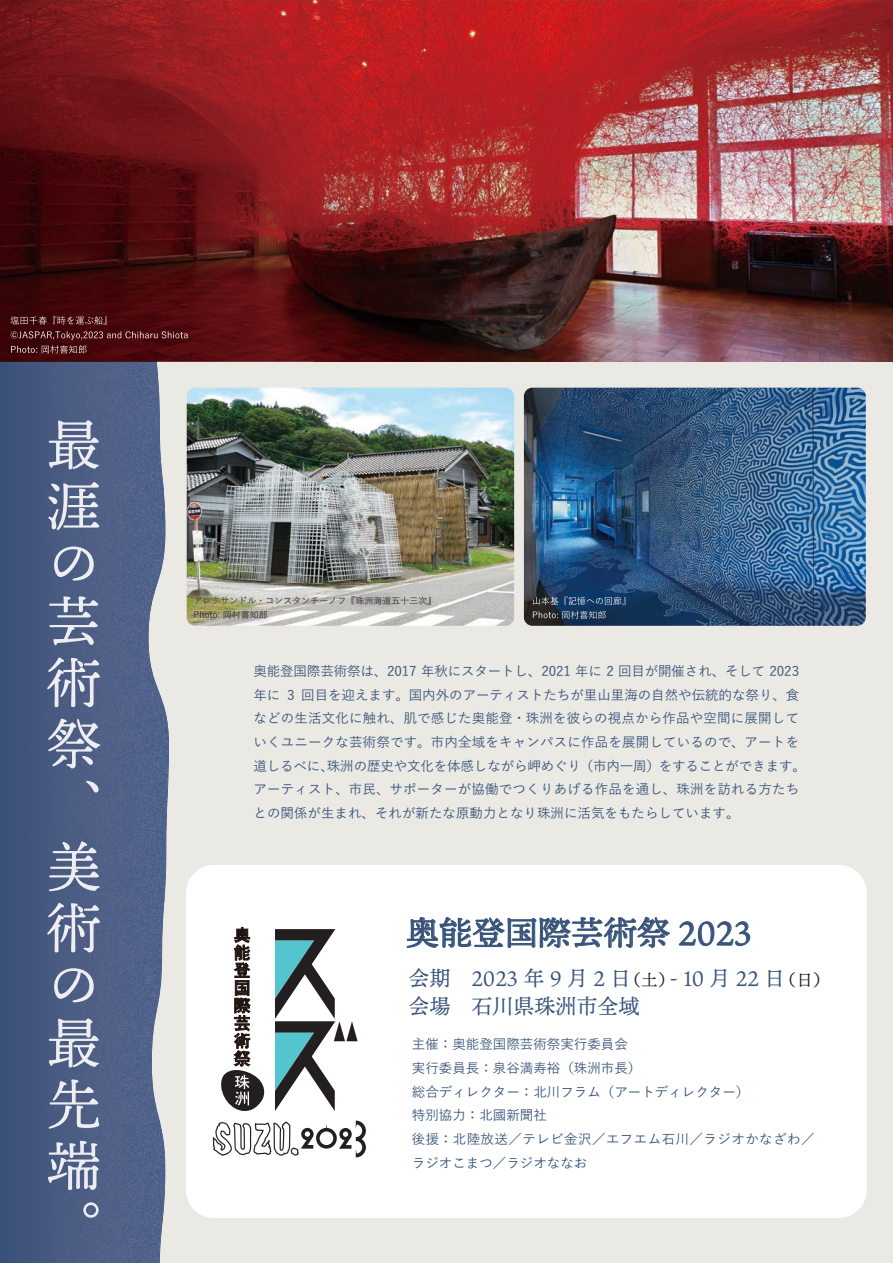
<style>
.page{position:relative;width:893px;height:1263px;background:#eae9e4}
.page>*{position:absolute;margin:0;border:0;box-sizing:border-box;transform-origin:0 0}
.t1{font:33px "Ten Mincho Text";color:#38547a}
.t2{font:21px/28.5px "Ten Mincho Text";color:#38547a}
.t3{font:16.5px "Ten Mincho Text";color:#231f20}
.t4{font:500 13.5px/23.7px "Yu Go";color:#38547a}
.s1{font-size:16.5px}
</style>
<div class="page">
<div style="left:0;top:362px;width:42px;height:901px;background:#3e547b"></div>
<img style="left:42px;top:362px;width:127px;height:796px">
<img style="left:42px;top:1158px;width:123px;height:105px">
<div style="left:186px;top:865px;width:681px;height:353px;background:#fff;border-radius:28px"></div>
<img style="left:49px;top:420px;width:50px;height:49px">
<img style="left:48px;top:482px;width:51px;height:48px">
<img style="left:54px;top:546px;width:40px;height:35px">
<img style="left:49px;top:596px;width:49px;height:49px">
<img style="left:47px;top:657px;width:53px;height:50px">
<img style="left:48px;top:719px;width:52px;height:49px">
<svg style="left:86px;top:781px;width:13px;height:11px"></svg>
<img style="left:49px;top:841px;width:51px;height:50px">
<img style="left:47px;top:903px;width:53px;height:49px">
<img style="left:54px;top:968px;width:40px;height:34px">
<img style="left:49px;top:1018px;width:50px;height:49px">
<img style="left:49px;top:1079px;width:50px;height:49px">
<img style="left:48px;top:1141px;width:51px;height:49px">
<img style="left:83px;top:1202px;width:16px;height:16px">
<img style="left:0;top:0;width:893px;height:362px">
<img style="left:524px;top:388px;width:342px;height:238px">
<img style="left:187px;top:388px;width:327px;height:238px">
<img style="left:11px;top:316px;width:96px;height:9px">
<img style="left:11px;top:331px;width:177px;height:9px">
<img style="left:11px;top:345px;width:76px;height:9px">
<img style="left:533px;top:596px;width:92px;height:9px">
<img style="left:533px;top:611px;width:73px;height:8px">
<img style="left:186px;top:591px;width:1px;height:28px">
<img style="left:187px;top:583px;width:258px;height:43px">
<img style="left:194px;top:596px;width:158px;height:9px">
<img style="left:345px;top:597px;width:7px;height:7px">
<svg style="left:194px;top:596px;width:151px;height:8px"></svg>
<svg style="left:352px;top:596px;width:79px;height:9px"></svg>
<svg style="left:194px;top:610px;width:73px;height:9px"></svg>
<svg style="left:406px;top:917px;width:264px;height:31px"></svg>
<svg style="left:679px;top:921px;width:71px;height:25px"></svg>
<svg style="left:213px;top:926px;width:153px;height:231px"></svg>
<p class="t4" style="left:253px;top:657px;width:554px">奥能登国際芸術祭は、2017 年秋にスタートし、2021 年に 2 回目が開催され、そして 2023年に 3 回目を迎えます。国内外のアーティストたちが里山里海の自然や伝統的な祭り、食などの生活文化に触れ、肌で感じた奥能登・珠洲を彼らの視点から作品や空間に展開していくユニークな芸術祭です。市内全域をキャンパスに作品を展開しているので、アートを道しるべに、珠洲の歴史や文化を体感しながら岬めぐり（市内一周）をすることができます。アーティスト、市民、サポーターが協働でつくりあげる作品を通し、珠洲を訪れる方たちとの関係が生まれ、それが新たな原動力となり珠洲に活気をもたらしています。</p>
<h1 class="t1" style="left:406px;top:914px;width:347px">奥能登国際芸術祭 2023</h1>
<h2 class="t2" style="left:408px;top:964px;width:378px">会期　2023 年 9 月 2 日<span class="s1">　　</span> ‐ 10 月 22 日会場　石川県珠洲市全域</h2>
<p class="t3" style="left:625px;top:970px;width:51px">（土）</p>
<p class="t3" style="left:780px;top:970px;width:51px">（日）</p>
<p class="t4" style="left:412px;top:1031px;width:404px">主催：奥能登国際芸術祭実行委員会<br>実行委員長：泉谷満寿裕（珠洲市長）<br>総合ディレクター：北川フラム（アートディレクター）<br>特別協力：北國新聞社<br>後援：北陸放送／テレビ金沢／エフエム石川／ラジオかなざわ／ラジオこまつ／ラジオななお</p>
</div>
